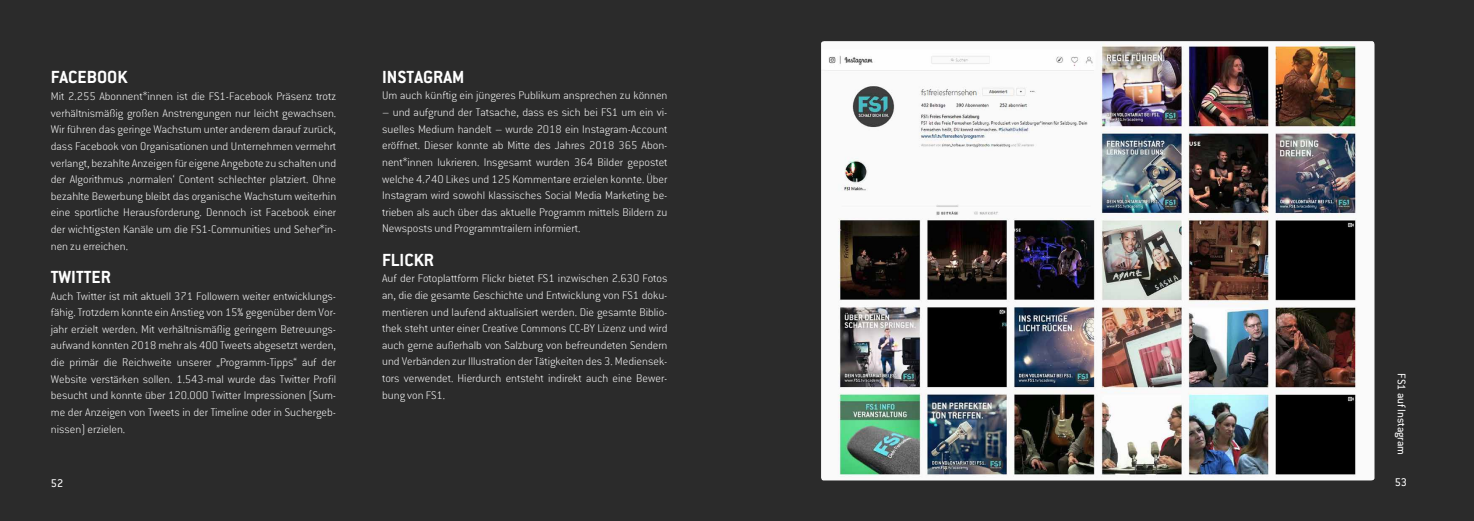
<style>
.page{position:relative;width:1474px;height:521px;background:#fff}
.page>*{position:absolute;margin:0;border:0;box-sizing:border-box;transform-origin:0 0}
.t1{font:700 19.25px "Conduit ITC";color:#fff}
.t2{font:200 12.25px/16.6px "Conduit ITC";color:#f9f9f9;text-align:justify}
.t3{font:12.25px "Conduit ITC";color:#f9f9f9}
.t4{font:12.25px "Conduit ITC";color:#fff}
</style>
<div class="page">
<div style="left:0;top:0;width:1473px;height:521px;background:#2b2b2b"></div>
<img style="left:822px;top:43px;width:550px;height:436px">
<div style="left:811px;top:32px;width:572px;height:458px;border:10px solid #2b2b2b;border-radius:7px"></div>
<h1 class="t1" style="left:51px;top:66px;width:78px">FACEBOOK</h1>
<p class="t2" style="left:51px;top:88px;width:287px">Mit 2.255 Abonnent*innen ist die FS1-Facebook Präsenz trotz verhältnismäßig großen Anstrengungen nur leicht gewachsen.<br>Wir führen das geringe Wachstum unter anderem darauf zurück, dass Facebook von Organisationen und Unternehmen vermehrt verlangt, bezahlte Anzeigen für eigene Angebote zu schalten und der Algorithmus ‚normalen‘ Content schlechter platziert. Ohne bezahlte Bewerbung bleibt das organische Wachstum weiterhin eine sportliche Herausforderung. Dennoch ist Facebook einer der wichtigsten Kanäle um die FS1-Communities und Seher*in&shy;nen zu erreichen.</p>
<h1 class="t1" style="left:51px;top:265px;width:62px">TWITTER</h1>
<p class="t2" style="left:51px;top:287px;width:287px">Auch Twitter ist mit aktuell 371 Followern weiter entwicklungs&shy;fähig. Trotzdem konnte ein Anstieg von 15% gegenüber dem Vor&shy;jahr erzielt werden. Mit verhältnismäßig geringem Betreuungs&shy;aufwand konnten 2018 mehr als 400 Tweets abgesetzt werden, die primär die Reichweite unserer „Programm-Tipps“ auf der Website verstärken sollen. 1.543-mal wurde das Twitter Profil besucht und konnte über 120.000 Twitter Impressionen (Sum&shy;me der Anzeigen von Tweets in der Timeline oder in Suchergeb&shy;nissen) erzielen.</p>
<h1 class="t1" style="left:382px;top:65px;width:84px">INSTAGRAM</h1>
<p class="t2" style="left:382px;top:87px;width:287px">Um auch künftig ein jüngeres Publikum ansprechen zu können</p>
<p class="t2" style="left:382px;top:104px;width:287px">– und aufgrund der Tatsache, dass es sich bei FS1 um ein vi&shy;suelles Medium handelt – wurde 2018 ein Instagram-Account eröffnet. Dieser konnte ab Mitte des Jahres 2018 365 Abon&shy;nent*innen lukrieren. Insgesamt wurden 364 Bilder gepostet welche 4.740 Likes und 125 Kommentare erzielen konnte. Über Instagram wird sowohl klassisches Social Media Marketing be&shy;trieben als auch über das aktuelle Programm mittels Bildern zu Newsposts und Programmtrailern informiert.</p>
<h1 class="t1" style="left:382px;top:248px;width:53px">FLICKR</h1>
<p class="t2" style="left:382px;top:270px;width:287px">Auf der Fotoplattform Flickr bietet FS1 inzwischen 2.630 Fotos an, die die gesamte Geschichte und Entwicklung von FS1 doku&shy;mentieren und laufend aktualisiert werden. Die gesamte Biblio&shy;thek steht unter einer Creative Commons CC-BY Lizenz und wird auch gerne außerhalb von Salzburg von befreundeten Sendern und Verbänden zur Illustration der Tätigkeiten des 3. Mediensek&shy;tors verwendet. Hierdurch entsteht indirekt auch eine Bewer&shy;bung von FS1.</p>
<p class="t3" style="left:1408px;top:373px;width:83px;rotate:90deg">FS1 auf Instagram</p>
<p class="t4" style="left:51px;top:476px;width:14px">52</p>
<p class="t4" style="left:1394px;top:474px;width:14px">53</p>
</div>
